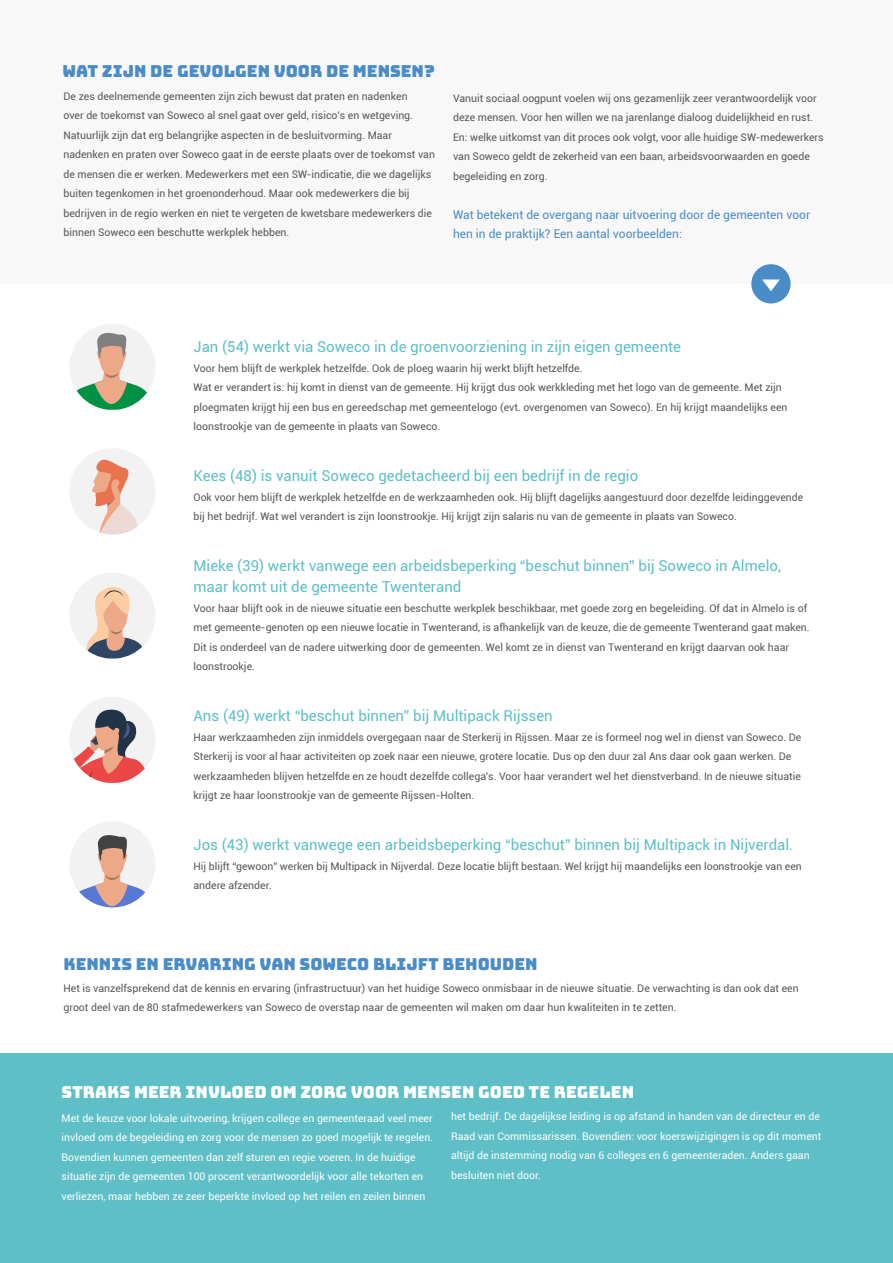
<style>
.page{position:relative;width:893px;height:1263px;background:#fff}
.page>*{position:absolute;margin:0;border:0;box-sizing:border-box;transform-origin:0 0}
.t1{font:16.5px "Bungee";color:#4a8cc7}
.t2{font:16.5px "Bungee";color:#fff}
.t3{font:15px/21px "Roboto";color:#5ebfc7}
.t4{font:12px/19.5px "Roboto";color:#4a8cc7}
.t5{font:10.5px/19.5px "Roboto";color:#575756}
.t6{font:10.5px/19.5px "Roboto";color:#fff}
</style>
<div class="page">
<div style="left:0;top:1053px;width:893px;height:210px;background:#5ebfc7"></div>
<div style="left:0;top:0;width:893px;height:284px;background:#f8f8f8"></div>
<div style="left:751px;top:264px;width:40px;height:39px;background:#4a8cc7;border-radius:50%"></div>
<svg style="left:762px;top:279px;width:18px;height:12px"></svg>
<div style="left:69px;top:697px;width:87px;height:86px;background:#f2f2f2;border-radius:50%"></div>
<svg style="left:69px;top:710px;width:76px;height:73px"></svg>
<div style="left:69px;top:324px;width:87px;height:86px;background:#f2f2f2;border-radius:50%"></div>
<svg style="left:69px;top:333px;width:78px;height:77px"></svg>
<div style="left:69px;top:448px;width:87px;height:86px;background:#f2f2f2;border-radius:50%"></div>
<svg style="left:75px;top:459px;width:73px;height:75px"></svg>
<div style="left:69px;top:572px;width:87px;height:87px;background:#f2f2f2;border-radius:50%"></div>
<svg style="left:86px;top:587px;width:67px;height:71px"></svg>
<div style="left:69px;top:821px;width:87px;height:86px;background:#f2f2f2;border-radius:50%"></div>
<svg style="left:69px;top:835px;width:84px;height:72px"></svg>
<h1 class="t1" style="left:62px;top:62px;width:374px">WAT ZIJN DE GEVOLGEN VOOR DE MENSEN?</h1>
<p class="t5" style="left:63px;top:86px;width:373px">De zes deelnemende gemeenten zijn zich bewust dat praten en nadenken<br>over de toekomst van Soweco al snel gaat over geld, risico’s en wetgeving.<br>Natuurlijk zijn dat erg belangrijke aspecten in de besluitvorming. Maar nadenken en praten over Soweco gaat in de eerste plaats over de toekomst van de mensen die er werken. Medewerkers met een SW-indicatie, die we dagelijks buiten tegenkomen in het groenonderhoud. Maar ook medewerkers die bij bedrijven in de regio werken en niet te vergeten de kwetsbare medewerkers die binnen Soweco een beschutte werkplek hebben.</p>
<p class="t5" style="left:453px;top:88px;width:372px">Vanuit sociaal oogpunt voelen wij ons gezamenlijk zeer verantwoordelijk voor deze mensen. Voor hen willen we na jarenlange dialoog duidelijkheid en rust.<br>En: welke uitkomst van dit proces ook volgt, voor alle huidige SW-medewerkers van Soweco geldt de zekerheid van een baan, arbeidsvoorwaarden en goede begeleiding en zorg.</p>
<p class="t4" style="left:453px;top:204px;width:359px">Wat betekent de overgang naar uitvoering door de gemeenten voor hen in de praktijk? Een aantal voorbeelden:</p>
<h2 class="t3" style="left:194px;top:336px;width:489px">Jan (54) werkt via Soweco in de groenvoorziening in zijn eigen gemeente</h2>
<p class="t5" style="left:194px;top:358px;width:595px">Voor hem blijft de werkplek hetzelfde. Ook de ploeg waarin hij werkt blijft hetzelfde.<br>Wat er verandert is: hij komt in dienst van de gemeente. Hij krijgt dus ook werkkleding met het logo van de gemeente. Met zijn ploegmaten krijgt hij een bus en gereedschap met gemeentelogo (evt. overgenomen van Soweco). En hij krijgt maandelijks een loonstrookje van de gemeente in plaats van Soweco.</p>
<h2 class="t3" style="left:194px;top:465px;width:446px">Kees (48) is vanuit Soweco gedetacheerd bij een bedrijf in de regio</h2>
<p class="t5" style="left:194px;top:487px;width:611px">Ook voor hem blijft de werkplek hetzelfde en de werkzaamheden ook. Hij blijft dagelijks aangestuurd door dezelfde leidinggevende bij het bedrijf. Wat wel verandert is zijn loonstrookje. Hij krijgt zijn salaris nu van de gemeente in plaats van Soweco.</p>
<h2 class="t3" style="left:193px;top:555px;width:589px">Mieke (39) werkt vanwege een arbeidsbeperking “beschut binnen” bij Soweco in Almelo, maar komt uit de gemeente Twenterand</h2>
<p class="t5" style="left:194px;top:598px;width:618px">Voor haar blijft ook in de nieuwe situatie een beschutte werkplek beschikbaar, met goede zorg en begeleiding. Of dat in Almelo is of met gemeente-genoten op een nieuwe locatie in Twenterand, is afhankelijk van de keuze, die de gemeente Twenterand gaat maken.<br>Dit is onderdeel van de nadere uitwerking door de gemeenten. Wel komt ze in dienst van Twenterand en krijgt daarvan ook haar loonstrookje.</p>
<h2 class="t3" style="left:194px;top:705px;width:361px">Ans (49) werkt “beschut binnen” bij Multipack Rijssen</h2>
<p class="t5" style="left:194px;top:727px;width:609px">Haar werkzaamheden zijn inmiddels overgegaan naar de Sterkerij in Rijssen. Maar ze is formeel nog wel in dienst van Soweco. De Sterkerij is voor al haar activiteiten op zoek naar een nieuwe, grotere locatie. Dus op den duur zal Ans daar ook gaan werken. De werkzaamheden blijven hetzelfde en ze houdt dezelfde collega’s. Voor haar verandert wel het dienstverband. In de nieuwe situatie krijgt ze haar loonstrookje van de gemeente Rijssen-Holten.</p>
<h2 class="t3" style="left:194px;top:834px;width:601px">Jos (43) werkt vanwege een arbeidsbeperking “beschut” binnen bij Multipack in Nijverdal.</h2>
<p class="t5" style="left:194px;top:856px;width:610px">Hij blijft “gewoon” werken bij Multipack in Nijverdal. Deze locatie blijft bestaan. Wel krijgt hij maandelijks een loonstrookje van een andere afzender.</p>
<h1 class="t1" style="left:63px;top:954px;width:476px">KENNIS EN ERVARING VAN SOWECO BLIJFT BEHOUDEN</h1>
<p class="t5" style="left:63px;top:978px;width:737px">Het is vanzelfsprekend dat de kennis en ervaring (infrastructuur) van het huidige Soweco onmisbaar in de nieuwe situatie. De verwachting is dan ook dat een groot deel van de 80 stafmedewerkers van Soweco de overstap naar de gemeenten wil maken om daar hun kwaliteiten in te zetten.</p>
<h1 class="t2" style="left:62px;top:1083px;width:574px">STRAKS MEER INVLOED OM ZORG VOOR MENSEN GOED TE REGELEN</h1>
<p class="t6" style="left:62px;top:1108px;width:373px">Met de keuze voor lokale uitvoering, krijgen college en gemeenteraad veel meer invloed om de begeleiding en zorg voor de mensen zo goed mogelijk te regelen.<br>Bovendien kunnen gemeenten dan zelf sturen en regie voeren. In de huidige situatie zijn de gemeenten 100 procent verantwoordelijk voor alle tekorten en verliezen, maar hebben ze zeer beperkte invloed op het reilen en zeilen binnen</p>
<p class="t6" style="left:451px;top:1106px;width:372px">het bedrijf. De dagelijkse leiding is op afstand in handen van de directeur en de Raad van Commissarissen. Bovendien: voor koerswijzigingen is op dit moment altijd de instemming nodig van 6 colleges en 6 gemeenteraden. Anders gaan besluiten niet door.</p>
</div>
